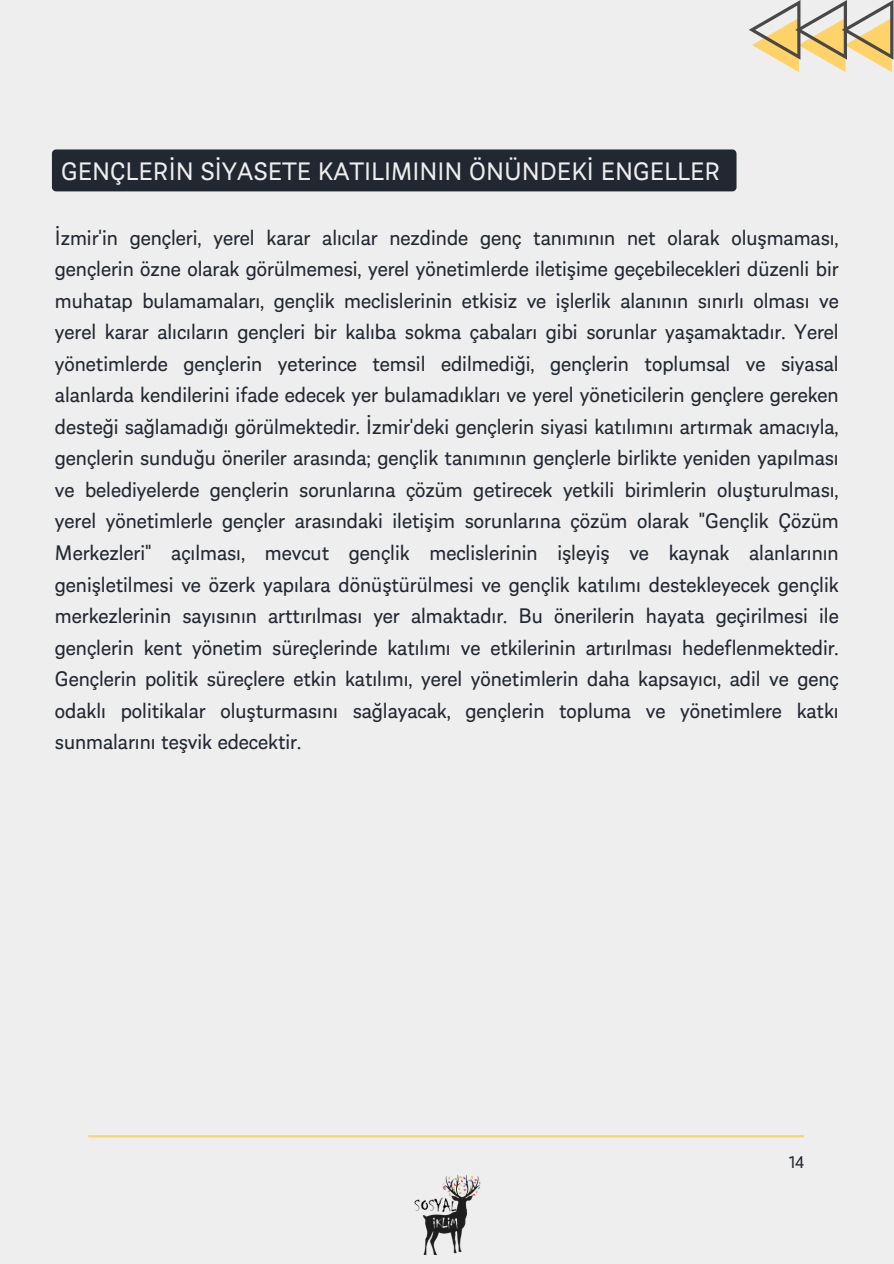
<style>
.page{position:relative;width:894px;height:1264px;background:#fff}
.page>*{position:absolute;margin:0;border:0;box-sizing:border-box;transform-origin:0 0}
.t1{font:27px "Almanach";color:#eee}
.t2{font:22.5px/31.5px "Almanach";color:#222831;text-align:justify}
.t3{font:18px "Almanach";color:#222831}
</style>
<div class="page">
<div style="left:0;top:0;width:893px;height:1263px;background:#eee"></div>
<hr style="left:88px;top:1135px;width:716px;height:2px;background:#ffd369">
<div style="left:52px;top:149px;width:684px;height:42px;background:#222831;border-radius:4px"></div>
<img style="left:414px;top:1175px;width:67px;height:78px">
<svg style="left:749px;top:0;width:144px;height:72px"></svg>
<h1 class="t1" style="left:61px;top:154px;width:660px">GENÇLERİN SİYASETE KATILIMININ ÖNÜNDEKİ ENGELLER</h1>
<p class="t2" style="left:55px;top:221px;width:785px">İzmir'in gençleri, yerel karar alıcılar nezdinde genç tanımının net olarak oluşmaması, gençlerin özne olarak görülmemesi, yerel yönetimlerde iletişime geçebilecekleri düzenli bir muhatap bulamamaları, gençlik meclislerinin etkisiz ve işlerlik alanının sınırlı olması ve yerel karar alıcıların gençleri bir kalıba sokma çabaları gibi sorunlar yaşamaktadır. Yerel yönetimlerde gençlerin yeterince temsil edilmediği, gençlerin toplumsal ve siyasal alanlarda kendilerini ifade edecek yer bulamadıkları ve yerel yöneticilerin gençlere gereken desteği sağlamadığı görülmektedir. İzmir'deki gençlerin siyasi katılımını artırmak amacıyla, gençlerin sunduğu öneriler arasında; gençlik tanımının gençlerle birlikte yeniden yapılması ve belediyelerde gençlerin sorunlarına çözüm getirecek yetkili birimlerin oluşturulması, yerel yönetimlerle gençler arasındaki iletişim sorunlarına çözüm olarak "Gençlik Çözüm Merkezleri" açılması, mevcut gençlik meclislerinin işleyiş ve kaynak alanlarının genişletilmesi ve özerk yapılara dönüştürülmesi ve gençlik katılımı destekleyecek gençlik merkezlerinin sayısının arttırılması yer almaktadır. Bu önerilerin hayata geçirilmesi ile gençlerin kent yönetim süreçlerinde katılımı ve etkilerinin artırılması hedeflenmektedir.<br>Gençlerin politik süreçlere etkin katılımı, yerel yönetimlerin daha kapsayıcı, adil ve genç odaklı politikalar oluşturmasını sağlayacak, gençlerin topluma ve yönetimlere katkı sunmalarını teşvik edecektir.</p>
<p class="t3" style="left:789px;top:1150px;width:17px">14</p>
</div>
